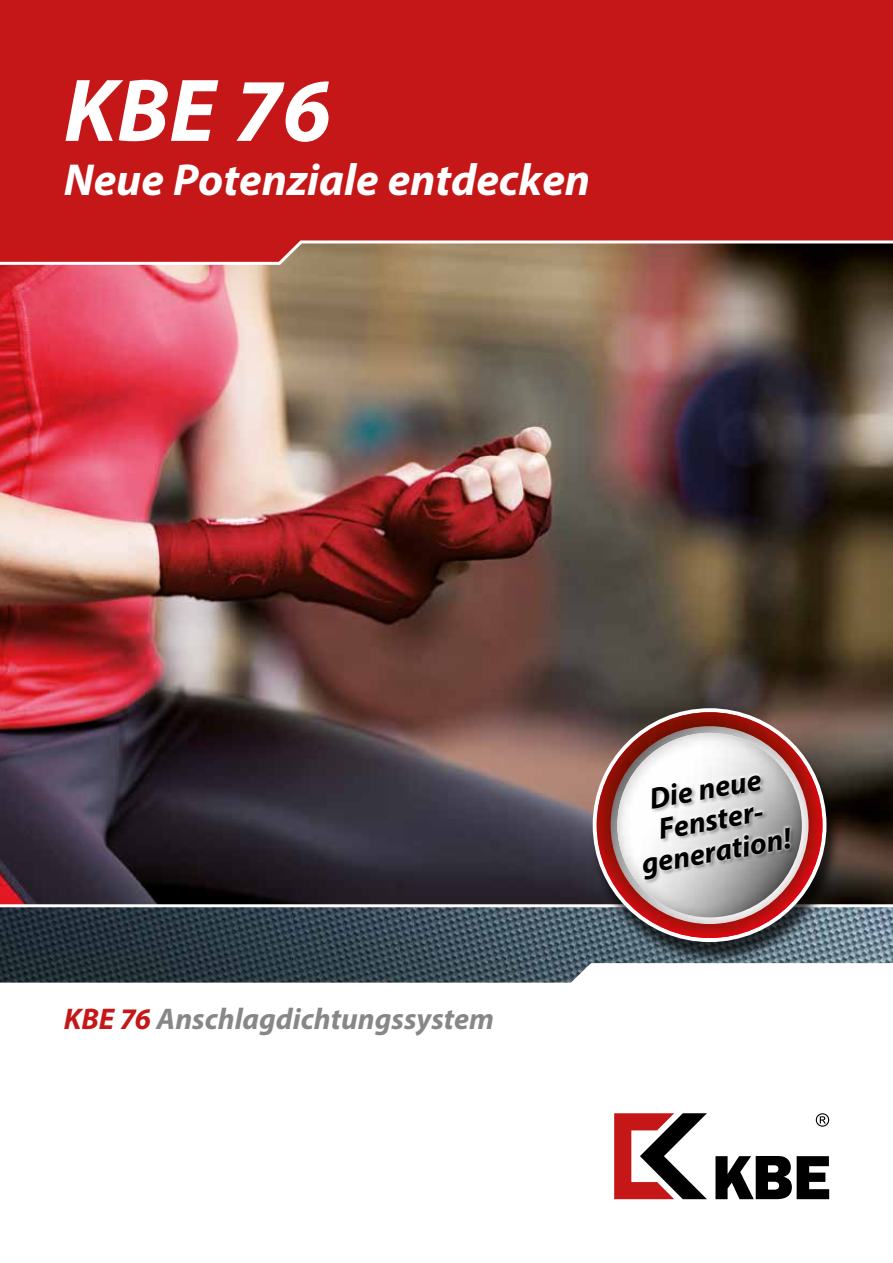
<style>
.page{position:relative;width:893px;height:1263px;background:#fff}
.page>*{position:absolute;margin:0;border:0;box-sizing:border-box;transform-origin:0 0}
.t1{font:italic 700 90px "Myriad Pro";color:#fff}
.t2{font:italic 700 45px "Myriad Pro";color:#fff}
.t3{font:italic 700 30px "Myriad Pro";color:#878787}
.t4{font:italic 700 30px/31.5px "Myriad Pro";color:#000;text-align:center}
.s1{color:#c51718}
</style>
<div class="page">
<img style="left:0;top:266px;width:893px;height:638px">
<img style="left:0;top:907px;width:893px;height:75px">
<div style="left:0;top:0;width:893px;height:239px;background:#c51718"></div>
<svg style="left:0;top:239px;width:893px;height:27px"></svg>
<svg style="left:614px;top:1113px;width:93px;height:86px"></svg>
<svg style="left:715px;top:1156px;width:114px;height:43px"></svg>
<svg style="left:816px;top:1113px;width:13px;height:14px"></svg>
<div style="left:589px;top:713px;width:252px;height:252px;background:#000;opacity:.7"></div>
<img style="left:597px;top:712px;width:225px;height:226px">
<img style="left:611px;top:726px;width:197px;height:198px">
<img style="left:617px;top:733px;width:185px;height:184px;border-radius:92px">
<svg style="left:625px;top:761px;width:173px;height:123px"></svg>
<h1 class="t1" style="left:64px;top:52px;width:269px">KBE 76</h1>
<h2 class="t2" style="left:64px;top:151px;width:528px">Neue Potenziale entdecken</h2>
<p class="t3" style="left:64px;top:1000px;width:432px"><span class="s1">KBE 76</span> Anschlagdichtungssystem</p>
<p class="t4" style="left:628px;top:786px;width:153px;rotate:-10deg">Die neue<br>Fenster&shy;generation!</p>
</div>
